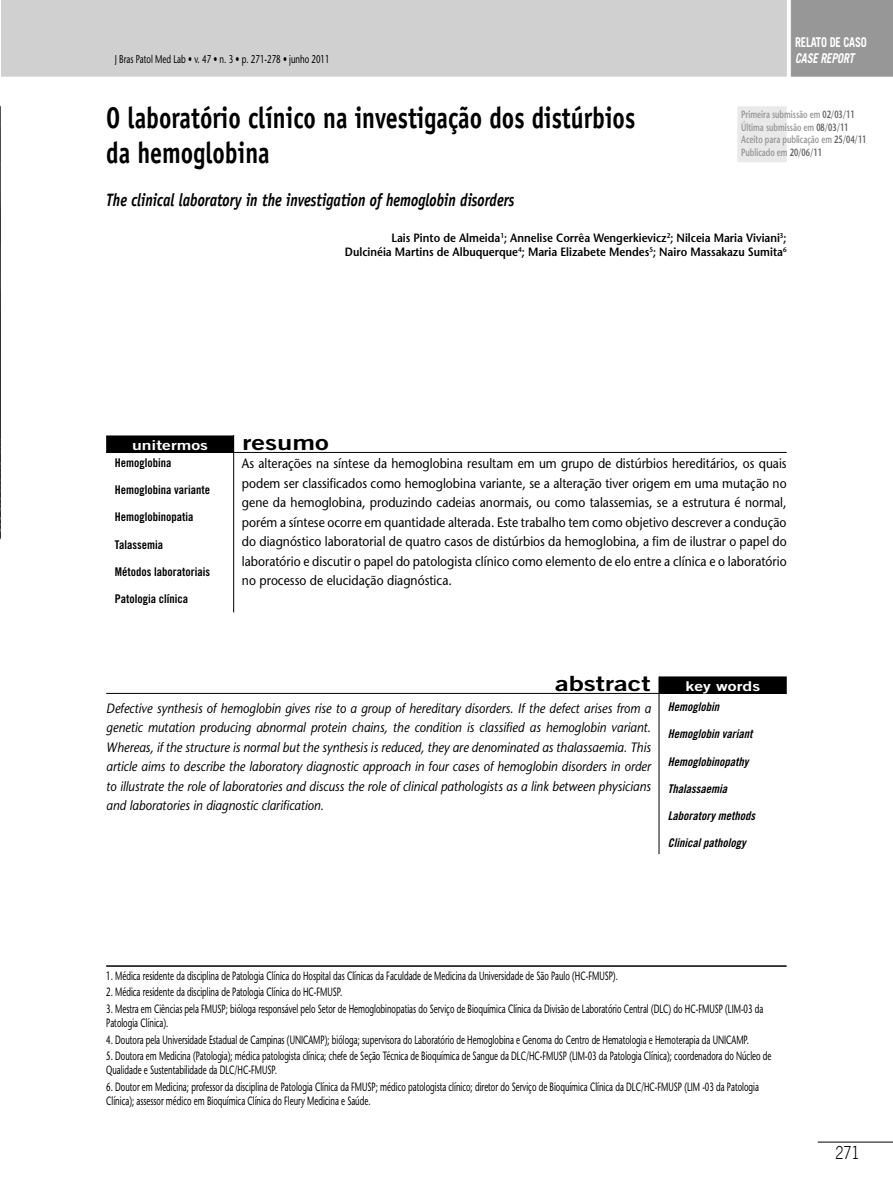
<style>
.page{position:relative;width:893px;height:1191px;background:#fff}
.page>*{position:absolute;margin:0;border:0;box-sizing:border-box;transform-origin:0 0}
.t1{font:700 30px/34.5px "Officina Sans Std";color:#000;scale:.8 1}
.t2{font:21px "Trade Gothic LT Std Bd 2";color:#000;scale:1.3 1}
.t3{font:italic 700 18px "Officina Sans Std";color:#000;scale:.8 1}
.t4{font:300 18px "Trade Gothic LT Std";color:#000;scale:.8 1}
.t5{font:500 13.5px/19.5px "Stone Sans Std";color:#000;text-align:justify;scale:.9 1}
.t6{font:italic 500 13.5px/19.5px "Stone Sans Std";color:#000;text-align:justify;scale:.9 1}
.t7{font:13.5px "Trade Gothic LT Std Bd 2";color:#fff;scale:1.3 1}
.t8{font:700 13.5px "Trade Gothic LT Std";letter-spacing:-.02em;color:#fff;scale:.8 1}
.t9{font:italic 700 13.5px "Trade Gothic LT Std";letter-spacing:-.02em;color:#fff;scale:.8 1}
.t10{font:500 12px/14.4px "Stone Sans Std";color:#000;scale:.65 1}
.t11{font:600 12px/14.4px "Stone Sans Std";color:#000;text-align:right;scale:.9 1}
.t12{font:12px "Trade Gothic LT Std Bd Cn 20";color:#000}
.t13{font:12px "Trade Gothic LT Std Bd Cn 20 Obl";color:#000}
.t14{font:500 11.25px "Stone Sans Std";color:#000;scale:.7 1}
.t15{font:600 10.5px/12.6px "Stone Sans Std";color:#979797;scale:.7 1}
.s1{color:#636363}
</style>
<div class="page">
<div style="left:791px;top:0;width:102px;height:76px;background:#979797"></div>
<div style="left:1px;top:0;width:786px;height:76px;background:#d0d0d0"></div>
<div style="left:737px;top:106px;width:50px;height:56px;background:#e9e9e9"></div>
<hr style="left:818px;top:1141px;width:75px;height:1px;background:#000">
<hr style="left:233px;top:435px;width:1px;height:177px;background:#000">
<div style="left:107px;top:436px;width:126px;height:16px;background:#000"></div>
<div style="left:106px;top:435px;width:128px;height:17px;border:1px solid #000"></div>
<hr style="left:106px;top:452px;width:681px;height:1px;background:#000">
<div style="left:135px;top:440px;width:75px;height:11px;background:#000"></div>
<div style="left:659px;top:677px;width:127px;height:16px;background:#000"></div>
<div style="left:659px;top:676px;width:128px;height:17px;border:1px solid #000"></div>
<hr style="left:659px;top:676px;width:1px;height:178px;background:#000">
<hr style="left:106px;top:693px;width:681px;height:1px;background:#000">
<div style="left:689px;top:682px;width:73px;height:12px;background:#000"></div>
<hr style="left:106px;top:965px;width:681px;height:1px;background:#000">
<img style="left:0;top:0;width:1px;height:1191px">
<p class="t8" style="left:795px;top:33px;width:91px">RELATO DE CASO</p>
<p class="t9" style="left:795px;top:50px;width:75px">CASE REPORT</p>
<p class="t14" style="left:115px;top:53px;width:308px">J Bras Patol Med Lab • v. 47 • n. 3 • p. 271-278 • junho 2011</p>
<h1 class="t1" style="left:106px;top:100px;width:663px">O laboratório clínico na investigação dos distúrbios da hemoglobina</h1>
<h3 class="t3" style="left:106px;top:189px;width:512px">The clinical laboratory in the investigation of hemoglobin disorders</h3>
<p class="t11" style="left:345px;top:230px;width:492px">Lais Pinto de Almeida<sup>1</sup>; Annelise Corrêa Wengerkievicz<sup>2</sup>; Nilceia Maria Viviani<sup>3</sup>;<br>Dulcinéia Martins de Albuquerque<sup>4</sup>; Maria Elizabete Mendes<sup>5</sup>; Nairo Massakazu Sumita<sup>6</sup></p>
<p class="t15" style="left:741px;top:108px;width:181px">Primeira submissão em <span class="s1">02/03/11<br></span>Última submissão em <span class="s1">08/03/11<br></span>Aceito para publicação em <span class="s1">25/04/11<br></span>Publicado em <span class="s1">20/06/11</span></p>
<p class="t7" style="left:132px;top:437px;width:60px">unitermos</p>
<h2 class="t2" style="left:242px;top:430px;width:68px">resumo</h2>
<p class="t12" style="left:115px;top:455px;width:58px">Hemoglobina</p>
<p class="t12" style="left:115px;top:482px;width:97px">Hemoglobina variante</p>
<p class="t12" style="left:115px;top:510px;width:80px">Hemoglobinopatia</p>
<p class="t12" style="left:115px;top:537px;width:50px">Talassemia</p>
<p class="t12" style="left:115px;top:564px;width:97px">Métodos laboratoriais</p>
<p class="t12" style="left:115px;top:591px;width:75px">Patologia clínica</p>
<p class="t5" style="left:242px;top:454px;width:607px">As alterações na síntese da hemoglobina resultam em um grupo de distúrbios hereditários, os quais podem ser classificados como hemoglobina variante, se a alteração tiver origem em uma mutação no gene da hemoglobina, produzindo cadeias anormais, ou como talassemias, se a estrutura é normal, porém a síntese ocorre em quantidade alterada. Este trabalho tem como objetivo descrever a condução do diagnóstico laboratorial de quatro casos de distúrbios da hemoglobina, a fim de ilustrar o papel do laboratório e discutir o papel do patologista clínico como elemento de elo entre a clínica e o laboratório no processo de elucidação diagnóstica.</p>
<h2 class="t2" style="left:555px;top:671px;width:75px">abstract</h2>
<p class="t6" style="left:106px;top:698px;width:607px">Defective synthesis of hemoglobin gives rise to a group of hereditary disorders. If the defect arises from a genetic mutation producing abnormal protein chains, the condition is classified as hemoglobin variant.<br>Whereas, if the structure is normal but the synthesis is reduced, they are denominated as thalassaemia. This article aims to describe the laboratory diagnostic approach in four cases of hemoglobin disorders in order to illustrate the role of laboratories and discuss the role of clinical pathologists as a link between physicians and laboratories in diagnostic clarification.</p>
<p class="t7" style="left:686px;top:678px;width:59px">key words</p>
<p class="t13" style="left:668px;top:699px;width:53px">Hemoglobin</p>
<p class="t13" style="left:668px;top:727px;width:86px">Hemoglobin variant</p>
<p class="t13" style="left:668px;top:754px;width:82px">Hemoglobinopathy</p>
<p class="t13" style="left:668px;top:781px;width:61px">Thalassaemia</p>
<p class="t13" style="left:668px;top:808px;width:89px">Laboratory methods</p>
<p class="t13" style="left:668px;top:835px;width:79px">Clinical pathology</p>
<p class="t10" style="left:106px;top:968px;width:789px">1. Médica residente da disciplina de Patologia Clínica do Hospital das Clínicas da Faculdade de Medicina da Universidade de São Paulo (HC-FMUSP).</p>
<p class="t10" style="left:106px;top:984px;width:365px">2. Médica residente da disciplina de Patologia Clínica do HC-FMUSP.</p>
<p class="t10" style="left:106px;top:1001px;width:1012px">3. Mestra em Ciências pela FMUSP; bióloga responsável pelo Setor de Hemoglobinopatias do Serviço de Bioquímica Clínica da Divisão de Laboratório Central (DLC) do HC-FMUSP (LIM-03 da<br>Patologia Clínica).</p>
<p class="t10" style="left:106px;top:1032px;width:990px">4. Doutora pela Universidade Estadual de Campinas (UNICAMP); bióloga; supervisora do Laboratório de Hemoglobina e Genoma do Centro de Hematologia e Hemoterapia da UNICAMP.</p>
<p class="t10" style="left:106px;top:1048px;width:1025px">5. Doutora em Medicina (Patologia); médica patologista clínica; chefe de Seção Técnica de Bioquímica de Sangue da DLC/HC-FMUSP (LIM-03 da Patologia Clínica); coordenadora do Núcleo de<br>Qualidade e Sustentabilidade da DLC/HC-FMUSP.</p>
<p class="t10" style="left:106px;top:1079px;width:1006px">6. Doutor em Medicina; professor da disciplina de Patologia Clínica da FMUSP; médico patologista clínico; diretor do Serviço de Bioquímica Clínica da DLC/HC-FMUSP (LIM -03 da Patologia<br>Clínica); assessor médico em Bioquímica Clínica do Fleury Medicina e Saúde.</p>
<h3 class="t4" style="left:836px;top:1141px;width:32px">271</h3>
</div>
